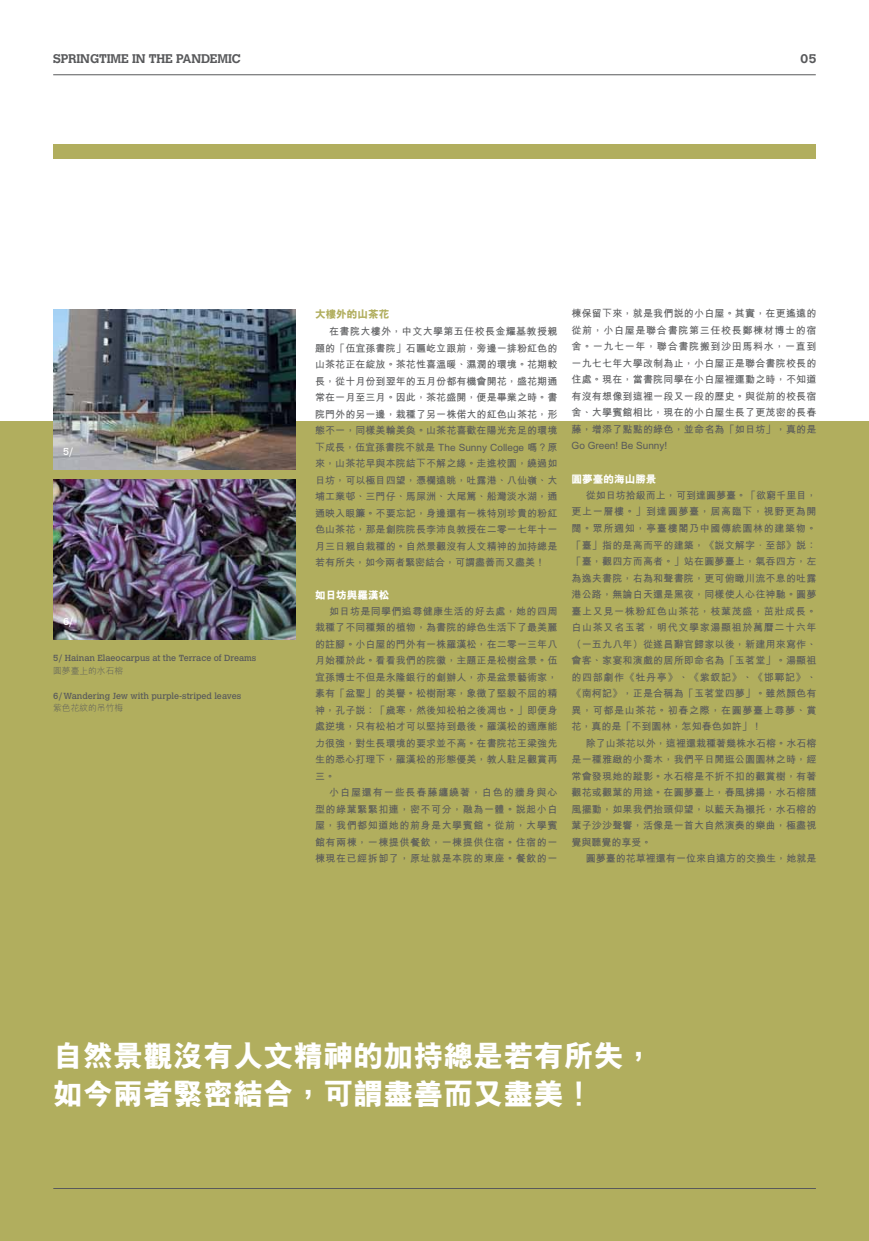
<style>
.page{position:relative;width:869px;height:1241px;background:#fff}
.page>*{position:absolute;margin:0;border:0;box-sizing:border-box;transform-origin:0 0}
.t1{font:800 30px/37.5px "M Hei HK";color:#fff}
.t2{font:700 12.5px "Calvert";letter-spacing:-.01em;color:#58595b}
.t3{font:800 10.62px "M Hei HK";color:#fff}
.t4{font:800 10.62px "M Hei HK";color:#b1ae5e}
.t5{font:700 10px/16.5px "M Hei HK";letter-spacing:.02em;color:#58595b;text-align:justify}
.t6{font:700 10px "M Hei HK";color:#58595b}
.t7{font:10px "Calvert";color:#fff}
.t8{font:8.75px "Calvert";color:#58595b}
.t9{font:300 8.75px "M Hei HK";color:#58595b}
</style>
<div class="page">
<div style="left:0;top:421px;width:868px;height:819px;background:#b1ae5e"></div>
<hr style="left:53px;top:75px;width:762px;height:1px;background:#58595b">
<hr style="left:53px;top:1187px;width:762px;height:1px;background:#58595b">
<div style="left:53px;top:145px;width:762px;height:14px;background:#b1ae5e"></div>
<img style="left:53px;top:480px;width:242px;height:159px">
<img style="left:53px;top:309px;width:242px;height:160px">
<p class="t2" style="left:53px;top:51px;width:189px">SPRINGTIME IN THE PANDEMIC</p>
<p class="t2" style="left:800px;top:51px;width:17px">05</p>
<p class="t7" style="left:63px;top:445px;width:12px">5/</p>
<p class="t7" style="left:63px;top:615px;width:12px">6/</p>
<p class="t8" style="left:53px;top:652px;width:204px">5/ Hainan Elaeocarpus at the Terrace of Dreams</p>
<p class="t9" style="left:53px;top:666px;width:71px">圓夢臺上的水石榕</p>
<p class="t8" style="left:53px;top:690px;width:189px">6/ Wandering Jew with purple-striped leaves</p>
<p class="t9" style="left:53px;top:703px;width:71px">紫色花紋的吊竹梅</p>
<p class="t4" style="left:315px;top:308px;width:76px">大樓外的山茶花</p>
<p class="t5" style="left:315px;top:322px;width:244px;text-indent:14px">在書院大樓外，中文大學第五任校長金耀基教授親題的「伍宜孫書院」石匾屹立跟前，旁邊一排粉紅色的山茶花正在綻放。茶花性喜溫暖、濕潤的環境。花期較長，從十月份到翌年的五月份都有機會開花，盛花期通常在一月至三月。因此，茶花盛開，便是畢業之時。書院門外的另一邊，栽種了另一株偌大的紅色山茶花，形態不一，同樣美輪美奐。山茶花喜歡在陽光充足的環境下成長，伍宜孫書院不就是 The Sunny College 嗎？原來，山茶花早與本院結下不解之緣。走進校園，繞過如日坊，可以極目四望，憑欄遠眺，吐露港、八仙嶺、大埔工業邨、三門仔、馬屎洲、大尾篤、船灣淡水湖，通通映入眼簾。不要忘記，身邊還有一株特別珍貴的粉紅色山茶花，那是創院院長李沛良教授在二零一七年十一月三日親自栽種的。自然景觀沒有人文精神的加持總是若有所失，如今兩者緊密結合，可謂盡善而又盡美！</p>
<p class="t3" style="left:315px;top:589px;width:76px">如日坊與羅漢松</p>
<p class="t5" style="left:315px;top:601px;width:244px;text-indent:14px">如日坊是同學們追尋健康生活的好去處，她的四周栽種了不同種類的植物，為書院的綠色生活下了最美麗的註腳。小白屋的門外有一株羅漢松，在二零一三年八月始種於此。看看我們的院徽，主題正是松樹盆景。伍宜孫博士不但是永隆銀行的創辦人，亦是盆景藝術家，素有「盆聖」的美譽。松樹耐寒，象徵了堅毅不屈的精神，孔子說：「歲寒，然後知松柏之後凋也。」即便身處逆境，只有松柏才可以堅持到最後。羅漢松的適應能力很強，對生長環境的要求並不高。在書院花王梁強先生的悉心打理下，羅漢松的形態優美，教人駐足觀賞再三。</p>
<p class="t5" style="left:315px;top:783px;width:244px;text-indent:14px">小白屋還有一些長春藤纏繞著，白色的牆身與心型的綠葉緊緊扣連，密不可分，融為一體。說起小白屋，我們都知道她的前身是大學賓館。從前，大學賓館有兩棟，一棟提供餐飲，一棟提供住宿。住宿的一棟現在已經拆卸了，原址就是本院的東座。餐飲的一</p>
<p class="t5" style="left:571px;top:304px;width:246px">棟保留下來，就是我們說的小白屋。其實，在更遙遠的從前，小白屋是聯合書院第三任校長鄭棟材博士的宿舍。一九七一年，聯合書院搬到沙田馬料水，一直到一九七七年大學改制為止，小白屋正是聯合書院校長的住處。現在，當書院同學在小白屋裡運動之時，不知道有沒有想像到這裡一段又一段的歷史。與從前的校長宿舍、大學賓館相比，現在的小白屋生長了更茂密的長春藤，增添了點點的綠色，並命名為「如日坊」，真的是Go Green! Be Sunny!</p>
<p class="t3" style="left:571px;top:473px;width:86px">圓夢臺的海山勝景</p>
<p class="t5" style="left:571px;top:486px;width:246px;text-indent:14px">從如日坊拾級而上，可到達圓夢臺。「欲窮千里目，更上一層樓。」到達圓夢臺，居高臨下，視野更為開闊。眾所週知，亭臺樓閣乃中國傳統園林的建築物。「臺」指的是高而平的建築，《說文解字．至部》說：「臺，觀四方而高者。」站在圓夢臺上，氣吞四方，左為逸夫書院，右為和聲書院，更可俯瞰川流不息的吐露港公路，無論白天還是黑夜，同樣使人心往神馳。圓夢臺上又見一株粉紅色山茶花，枝葉茂盛，茁壯成長。白山茶又名玉茗，明代文學家湯顯祖於萬曆二十六年（一五九八年）從遂昌辭官歸家以後，新建用來寫作、會客、家宴和演戲的居所即命名為「玉茗堂」。湯顯祖的四部劇作《牡丹亭》、《紫釵記》、《邯鄲記》、《南柯記》，正是合稱為「玉茗堂四夢」。雖然顏色有異，可都是山茶花。初春之際，在圓夢臺上尋夢、賞花，真的是「不到園林，怎知春色如許」！</p>
<p class="t5" style="left:571px;top:733px;width:246px;text-indent:14px">除了山茶花以外，這裡還栽種著幾株水石榕。水石榕是一種雅緻的小喬木，我們平日閒逛公園園林之時，經常會發現她的蹤影。水石榕是不折不扣的觀賞樹，有著觀花或觀葉的用途。在圓夢臺上，春風拂揚，水石榕隨風擺動，如果我們抬頭仰望，以藍天為襯托，水石榕的葉子沙沙聲響，活像是一首大自然演奏的樂曲，極盡視覺與聽覺的享受。</p>
<p class="t6" style="left:585px;top:851px;width:232px">圓夢臺的花草裡還有一位來自遠方的交換生，她就是</p>
<h1 class="t1" style="left:53px;top:1036px;width:602px">自然景觀沒有人文精神的加持總是若有所失，如今兩者緊密結合，可謂盡善而又盡美！</h1>
</div>
